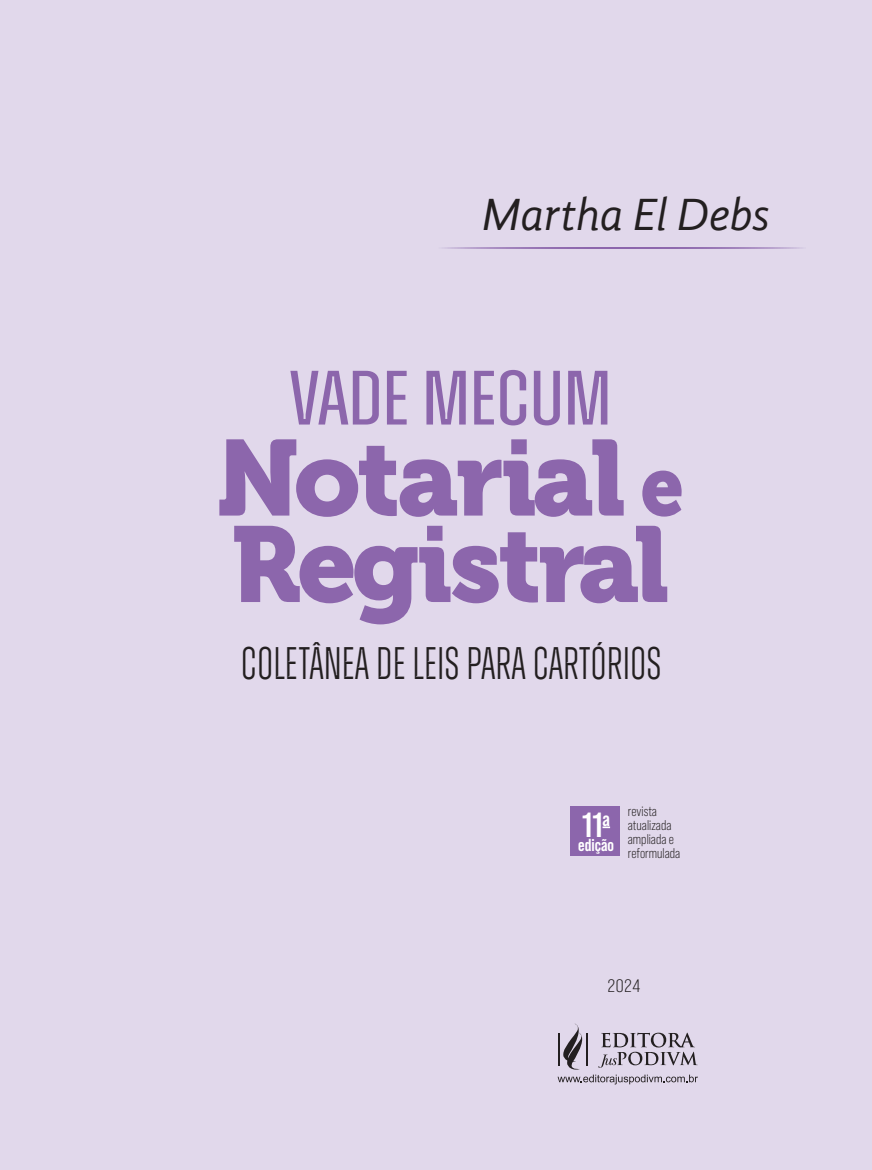
<style>
.page{position:relative;width:872px;height:1170px;background:#fff}
.page>*{position:absolute;margin:0;border:0;box-sizing:border-box;transform-origin:0 0}
.t1{font:106.5px/86.4px "Museo 900";letter-spacing:-.03em;color:#8c66ac}
.t2{font:76.65px "Zuume";letter-spacing:-.01em;color:#8c66ac;scale:1.16 1}
.t3{font:italic 46.5px "Gandhi Sans";letter-spacing:-.01em;color:#231f20}
.t4{font:300 45.6px "Zuume Cut";color:#231f20;scale:.91 1}
.t5{font:700 34.95px "Bebas Neue Pro";color:#fff}
.t6{font:18px "Bebas Neue Pro";color:#231f20;scale:1.1 1}
.t7{font:700 17.4px "Bebas Neue Pro";color:#fff}
.t8{font:14.1px/14.1px "Bebas Neue Pro";color:#231f20}
.s1{font-size:85.35px}
</style>
<div class="page">
<div style="left:0;top:0;width:872px;height:1169px;background:#e1d8eb"></div>
<svg style="left:557px;top:1023px;width:141px;height:61px"></svg>
<div style="left:570px;top:806px;width:50px;height:50px;background:#8c66ac"></div>
<svg style="left:602px;top:826px;width:8px;height:2px"></svg>
<svg style="left:444px;top:247px;width:358px;height:2px"></svg>
<h3 class="t3" style="left:482px;top:187px;width:290px">Martha El Debs</h3>
<h2 class="t2" style="left:288px;top:359px;width:280px">VADE MECUM</h2>
<h1 class="t1" style="left:216px;top:436px;width:469px">Notarial <span class="s1">e<br></span>Registral</h1>
<h3 class="t4" style="left:241px;top:639px;width:463px">COLETÂNEA DE LEIS PARA CARTÓRIOS</h3>
<h3 class="t5" style="left:582px;top:805px;width:29px">11<sup>a</sup></h3>
<p class="t7" style="left:578px;top:835px;width:37px">edição</p>
<p class="t8" style="left:628px;top:804px;width:54px">revista atualizada ampliada e reformulada</p>
<p class="t6" style="left:607px;top:975px;width:31px">2024</p>
</div>
